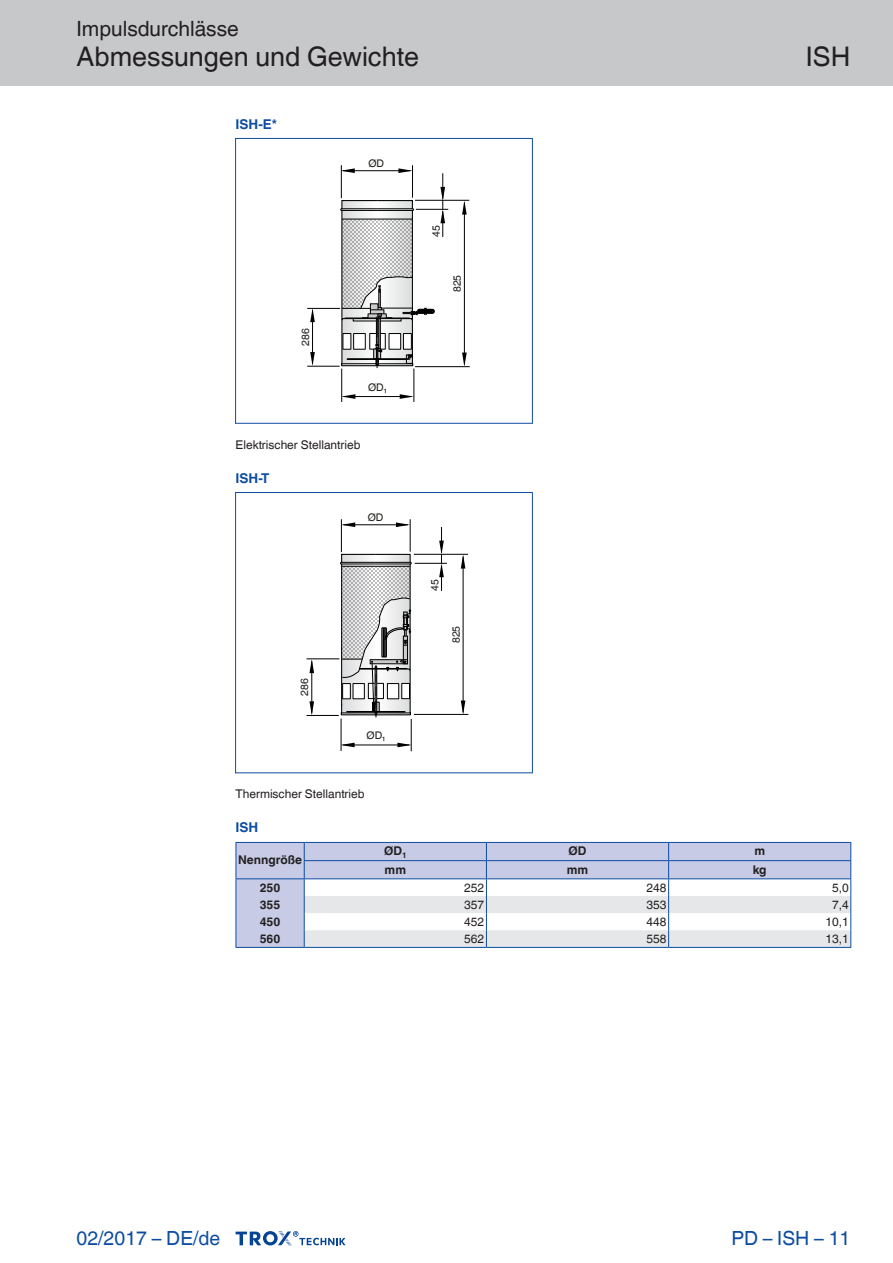
<style>
.page{position:relative;width:893px;height:1263px;background:#fff}
.page>*{position:absolute;margin:0;border:0;box-sizing:border-box;transform-origin:0 0}
.Navigation_2{font:27px "TROX Helvetica";color:#231f20}
.Navigation_3{font:27px "TROX Helvetica";color:#231f20}
.Navigation_1{font:21px "TROX Helvetica";color:#231f20}
.country{font:19.5px "TROX Helvetica";color:#0d4da1}
.pagina_li-re{font:19.5px "TROX Helvetica";color:#0d4da1}
.Standard_oben_links{font:700 13.5px "TROX Helvetica";color:#0d4da1}
.table_title{font:700 13.5px "TROX Helvetica";color:#0d4da1}
._30_graphic_footer{font:12px "TROX Helvetica";color:#231f20}
.table_copy_right_v-c{font:12px "TROX Helvetica";color:#231f20}
.table_head_h-centr_v{font:700 12px "TROX Helvetica";color:#231f20}
.table_copy_h-cent_v{font:700 12px "TROX Helvetica";color:#231f20}
.Update_OIDs{font:10.5px "TROX Helvetica";color:#1d1d1b}
</style>
<div class="page">
<div style="left:0;top:0;width:893px;height:85px;background:#c7c8ca"></div>
<svg style="left:236px;top:1231px;width:110px;height:15px"></svg>
<div style="left:237px;top:843px;width:67px;height:104px;background:#c7cbe6"></div>
<hr style="left:236px;top:842px;width:68px;height:1px;background:#0d4da1">
<hr style="left:304px;top:842px;width:182px;height:1px;background:#0d4da1">
<hr style="left:486px;top:842px;width:183px;height:1px;background:#0d4da1">
<hr style="left:669px;top:842px;width:182px;height:1px;background:#0d4da1">
<hr style="left:236px;top:878px;width:68px;height:1px;background:#0d4da1">
<svg style="left:236px;top:843px;width:1px;height:104px"></svg>
<hr style="left:236px;top:947px;width:68px;height:1px;background:#0d4da1">
<hr style="left:304px;top:947px;width:182px;height:1px;background:#0d4da1">
<hr style="left:486px;top:947px;width:183px;height:1px;background:#0d4da1">
<hr style="left:669px;top:947px;width:182px;height:1px;background:#0d4da1">
<svg style="left:304px;top:843px;width:547px;height:104px"></svg>
<hr style="left:415px;top:200px;width:54px;height:1px;background:#000">
<hr style="left:416px;top:209px;width:32px;height:1px;background:#000">
<hr style="left:464px;top:203px;width:1px;height:161px;background:#000">
<svg style="left:462px;top:201px;width:5px;height:14px"></svg>
<svg style="left:462px;top:353px;width:5px;height:13px"></svg>
<hr style="left:415px;top:366px;width:55px;height:1px;background:#000">
<hr style="left:341px;top:369px;width:1px;height:33px;background:#000">
<hr style="left:343px;top:396px;width:69px;height:1px;background:#000">
<svg style="left:341px;top:394px;width:14px;height:5px"></svg>
<svg style="left:400px;top:394px;width:14px;height:5px"></svg>
<hr style="left:414px;top:369px;width:1px;height:33px;background:#000">
<hr style="left:341px;top:165px;width:1px;height:33px;background:#000">
<hr style="left:412px;top:165px;width:1px;height:33px;background:#000">
<svg style="left:340px;top:168px;width:105px;height:200px"></svg>
<hr style="left:307px;top:308px;width:33px;height:1px;background:#000">
<hr style="left:307px;top:366px;width:33px;height:1px;background:#000">
<hr style="left:312px;top:310px;width:1px;height:54px;background:#000">
<svg style="left:310px;top:308px;width:5px;height:14px"></svg>
<svg style="left:310px;top:352px;width:5px;height:14px"></svg>
<hr style="left:235px;top:138px;width:1px;height:286px;background:#0d4da1">
<hr style="left:532px;top:138px;width:1px;height:286px;background:#0d4da1">
<hr style="left:235px;top:138px;width:297px;height:1px;background:#0d4da1">
<hr style="left:235px;top:423px;width:297px;height:1px;background:#0d4da1">
<svg style="left:339px;top:553px;width:73px;height:164px"></svg>
<hr style="left:306px;top:658px;width:33px;height:1px;background:#000">
<hr style="left:306px;top:715px;width:33px;height:1px;background:#000">
<hr style="left:311px;top:661px;width:1px;height:52px;background:#000">
<svg style="left:309px;top:659px;width:5px;height:14px"></svg>
<svg style="left:309px;top:701px;width:5px;height:14px"></svg>
<hr style="left:414px;top:554px;width:54px;height:1px;background:#000">
<hr style="left:415px;top:563px;width:32px;height:1px;background:#000">
<hr style="left:463px;top:557px;width:1px;height:155px;background:#000">
<svg style="left:461px;top:555px;width:4px;height:13px"></svg>
<svg style="left:461px;top:700px;width:4px;height:14px"></svg>
<hr style="left:414px;top:714px;width:54px;height:1px;background:#000">
<hr style="left:341px;top:718px;width:1px;height:33px;background:#000">
<hr style="left:343px;top:745px;width:66px;height:1px;background:#000">
<svg style="left:341px;top:743px;width:14px;height:4px"></svg>
<svg style="left:397px;top:743px;width:14px;height:4px"></svg>
<hr style="left:411px;top:719px;width:1px;height:32px;background:#000">
<hr style="left:341px;top:519px;width:1px;height:33px;background:#000">
<hr style="left:410px;top:519px;width:1px;height:33px;background:#000">
<hr style="left:343px;top:524px;width:65px;height:1px;background:#000">
<svg style="left:396px;top:522px;width:14px;height:5px"></svg>
<svg style="left:341px;top:522px;width:14px;height:5px"></svg>
<svg style="left:439px;top:527px;width:5px;height:64px"></svg>
<hr style="left:235px;top:492px;width:1px;height:281px;background:#0d4da1">
<hr style="left:532px;top:492px;width:1px;height:281px;background:#0d4da1">
<hr style="left:235px;top:492px;width:297px;height:1px;background:#0d4da1">
<hr style="left:235px;top:772px;width:297px;height:1px;background:#0d4da1">
<p class="Navigation_1" style="left:77px;top:17px;width:164px">Impulsdurchlässe</p>
<p class="Navigation_2" style="left:77px;top:41px;width:344px">Abmessungen und Gewichte</p>
<p class="Standard_oben_links" style="left:236px;top:116px;width:43px">ISH-E*</p>
<p class="Update_OIDs" style="left:368px;top:157px;width:17px">ØD</p>
<p class="Update_OIDs" style="left:299px;top:346px;width:19px;rotate:-90deg">286</p>
<p class="Update_OIDs" style="left:368px;top:381px;width:21px">ØD₁</p>
<p class="_30_graphic_footer" style="left:236px;top:438px;width:126px">Elektrischer Stellantrieb</p>
<p class="Standard_oben_links" style="left:236px;top:470px;width:35px">ISH-T</p>
<p class="Update_OIDs" style="left:368px;top:512px;width:17px">ØD</p>
<p class="Update_OIDs" style="left:299px;top:696px;width:19px;rotate:-90deg">286</p>
<p class="Update_OIDs" style="left:366px;top:730px;width:21px">ØD₁</p>
<p class="_30_graphic_footer" style="left:236px;top:787px;width:131px">Thermischer Stellantrieb</p>
<p class="Update_OIDs" style="left:430px;top:237px;width:13px;rotate:-90deg">45</p>
<p class="Update_OIDs" style="left:451px;top:292px;width:19px;rotate:-90deg">825</p>
<p class="Update_OIDs" style="left:429px;top:591px;width:13px;rotate:-90deg">45</p>
<p class="Update_OIDs" style="left:450px;top:643px;width:19px;rotate:-90deg">825</p>
<p class="table_title" style="left:236px;top:820px;width:24px">ISH</p>
<p class="table_head_h-centr_v" style="left:238px;top:853px;width:66px">Nenngröße</p>
<p class="table_head_h-centr_v" style="left:384px;top:844px;width:24px">ØD<sub>1</sub></p>
<p class="table_head_h-centr_v" style="left:568px;top:844px;width:19px">ØD</p>
<p class="table_head_h-centr_v" style="left:754px;top:844px;width:12px">m</p>
<p class="table_head_h-centr_v" style="left:385px;top:862px;width:23px">mm</p>
<p class="table_head_h-centr_v" style="left:567px;top:862px;width:23px">mm</p>
<p class="table_head_h-centr_v" style="left:753px;top:862px;width:15px">kg</p>
<p class="Navigation_3" style="left:806px;top:41px;width:46px">ISH</p>
<p class="table_copy_h-cent_v" style="left:260px;top:880px;width:22px">250</p>
<p class="table_copy_right_v-c" style="left:464px;top:880px;width:22px">252</p>
<p class="table_copy_right_v-c" style="left:646px;top:880px;width:22px">248</p>
<p class="table_copy_right_v-c" style="left:832px;top:880px;width:18px">5,0</p>
<p class="table_copy_h-cent_v" style="left:260px;top:898px;width:22px">355</p>
<p class="table_copy_right_v-c" style="left:464px;top:898px;width:22px">357</p>
<p class="table_copy_right_v-c" style="left:646px;top:898px;width:22px">353</p>
<p class="table_copy_right_v-c" style="left:832px;top:898px;width:18px">7,4</p>
<p class="table_copy_h-cent_v" style="left:260px;top:915px;width:22px">450</p>
<p class="table_copy_right_v-c" style="left:464px;top:915px;width:22px">452</p>
<p class="table_copy_right_v-c" style="left:646px;top:915px;width:22px">448</p>
<p class="table_copy_right_v-c" style="left:825px;top:915px;width:25px">10,1</p>
<p class="table_copy_h-cent_v" style="left:260px;top:932px;width:22px">560</p>
<p class="table_copy_right_v-c" style="left:464px;top:932px;width:22px">562</p>
<p class="table_copy_right_v-c" style="left:646px;top:932px;width:22px">558</p>
<p class="table_copy_right_v-c" style="left:825px;top:932px;width:25px">13,1</p>
<p class="country" style="left:77px;top:1227px;width:145px">02/2017 – DE/de</p>
<p class="pagina_li-re" style="left:731px;top:1227px;width:121px">PD – ISH – 11</p>
</div>
